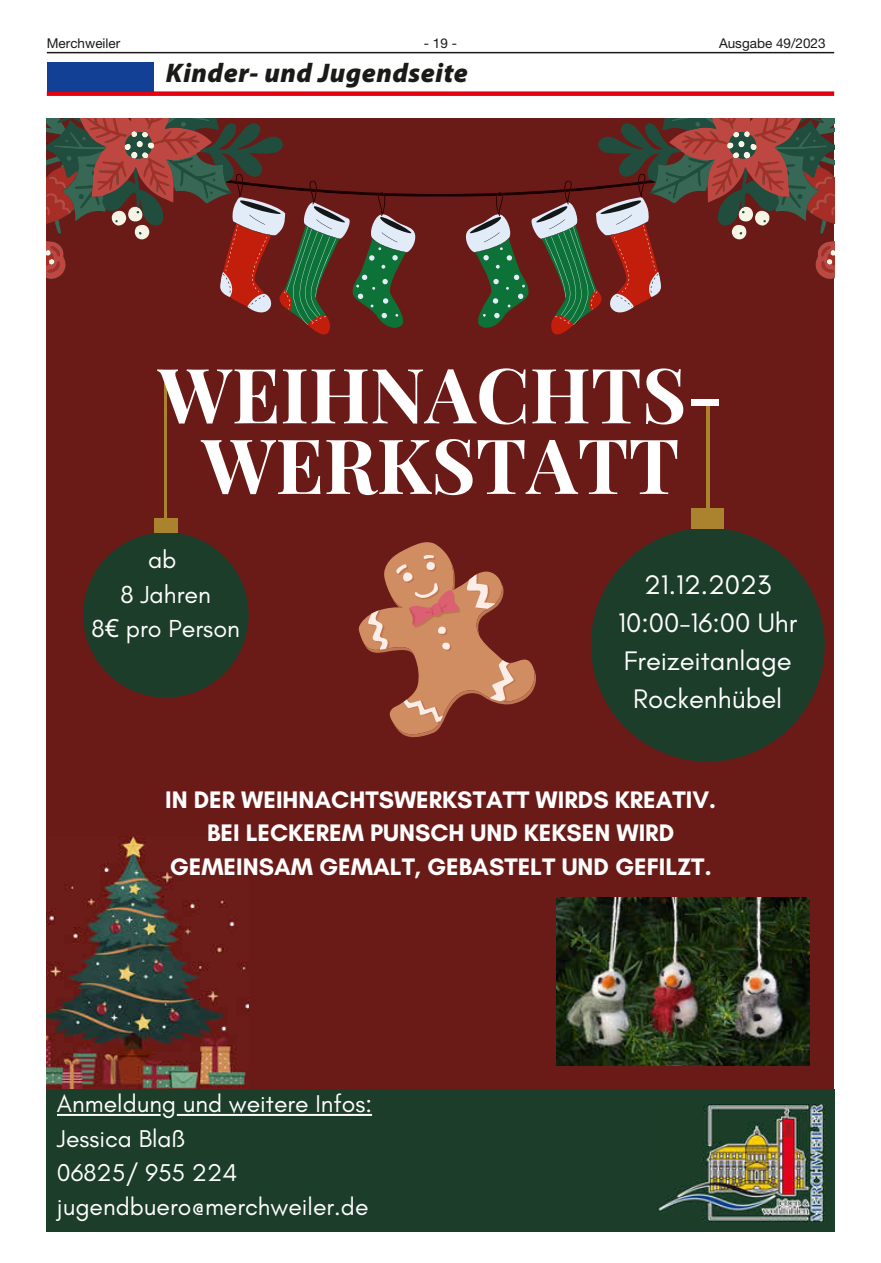
<style>
.page{position:relative;width:881px;height:1263px;background:#fff}
.page>*{position:absolute;margin:0;border:0;box-sizing:border-box;transform-origin:0 0}
.t1{font:700 76.2px/70.7px "Playfair Display";color:#fff;text-align:center}
.t2{font:27.3px/38px "Glacial Indifference";color:#fff;text-align:center}
.t3{font:italic 900 27px "Myriad Pro";letter-spacing:.02em;color:#1a1a18}
.t4{font:25.05px/34.7px "Glacial Indifference";color:#fff;text-align:center}
.t5{font:24.75px/34.2px "Glacial Indifference";color:#fff}
.t6{font:700 24.3px/33.8px "Glacial Indifference";color:#fff;text-align:center}
.t7{font:13.5px "Helvetica Neue LT";color:#1a1a18}
.s1{font-family:"Noto Sans"}
</style>
<div class="page">
<hr style="left:47px;top:52px;width:786px;height:1px;background:#1a1a18">
<div style="left:47px;top:91px;width:786px;height:5px;background:#e3000f"></div>
<div style="left:47px;top:62px;width:106px;height:29px;background:#124094"></div>
<div style="left:47px;top:118px;width:786px;height:1113px;background:#6b1b17"></div>
<img style="left:47px;top:837px;width:201px;height:252px">
<svg style="left:47px;top:118px;width:786px;height:217px"></svg>
<img style="left:556px;top:898px;width:252px;height:168px">
<svg style="left:591px;top:529px;width:233px;height:232px;fill:#1c3d2a"></svg>
<div style="left:691px;top:509px;width:33px;height:20px;background:#ab822d"></div>
<svg style="left:705px;top:405px;width:4px;height:104px"></svg>
<div style="left:47px;top:1089px;width:786px;height:142px;background:#1c3d2a"></div>
<img style="left:657px;top:1105px;width:167px;height:116px">
<svg style="left:358px;top:542px;width:178px;height:196px"></svg>
<svg style="left:83px;top:532px;width:165px;height:165px"></svg>
<div style="left:154px;top:519px;width:23px;height:14px;background:#ab822d"></div>
<hr style="left:164px;top:383px;width:3px;height:145px;background:#ab822d">
<hr style="left:177px;top:1114px;width:195px;height:2px;background:#fff">
<hr style="left:57px;top:1114px;width:104px;height:2px;background:#fff">
<p class="t7" style="left:47px;top:35px;width:75px">Merchweiler</p>
<p class="t7" style="left:424px;top:35px;width:35px">- 19 -</p>
<p class="t7" style="left:718px;top:35px;width:108px">Ausgabe 49/2023</p>
<p class="t3" style="left:166px;top:55px;width:303px">Kinder- und Jugendseite</p>
<h1 class="t1" style="left:158px;top:353px;width:566px">WEIHNACHTS-<br>WERKSTATT</h1>
<p class="t4" style="left:91px;top:543px;width:150px">ab<br>8 Jahren<br>8<span class="s1">€</span> pro Person</p>
<p class="t2" style="left:618px;top:566px;width:181px">21.12.2023<br>10:00-16:00 Uhr<br>Freizeitanlage<br>Rockenhübel</p>
<p class="t6" style="left:165px;top:782px;width:552px">IN DER WEIHNACHTSWERKSTATT WIRDS KREATIV.<br>BEI LECKEREM PUNSCH UND KEKSEN WIRD<br>GEMEINSAM GEMALT, GEBASTELT UND GEFILZT.</p>
<p class="t5" style="left:57px;top:1087px;width:316px">Anmeldung und weitere Infos:<br>Jessica Blaß<br>06825/ 955 224 jugendbuero@merchweiler.de</p>
</div>
